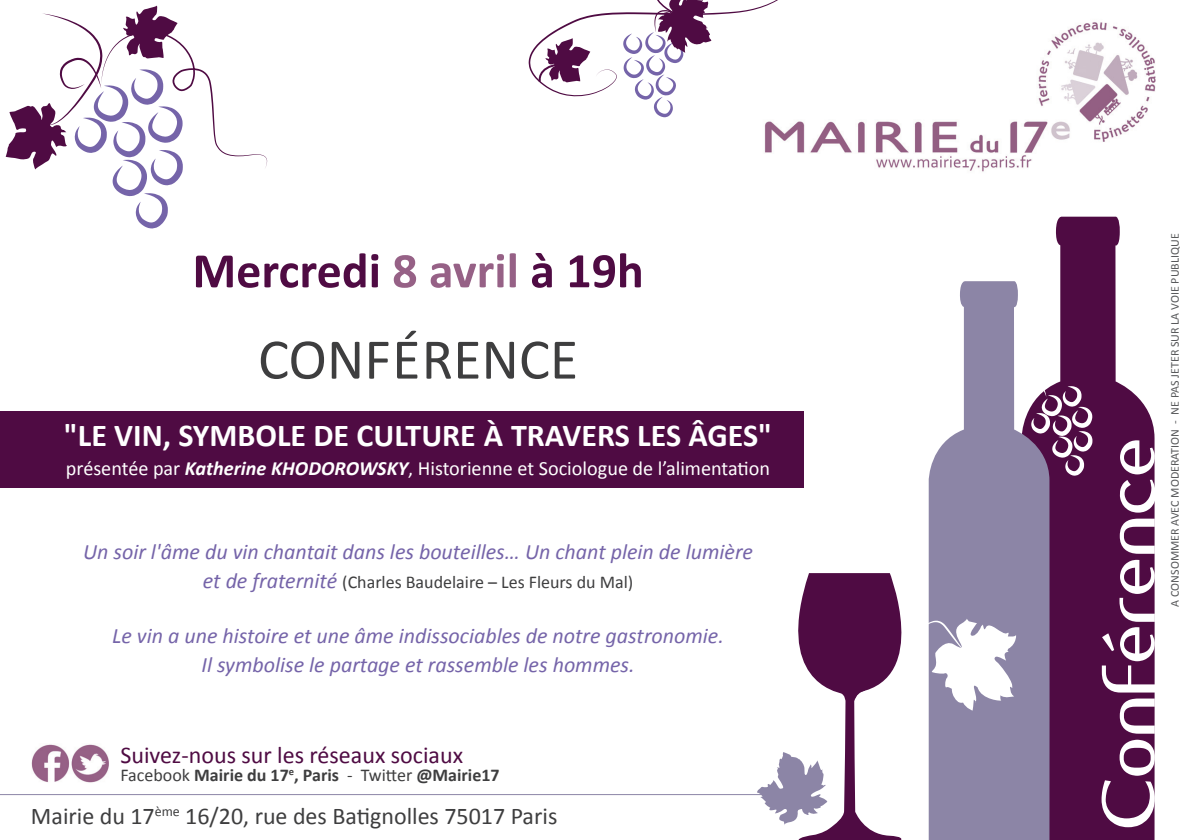
<style>
.page{position:relative;width:1191px;height:840px;background:#fff}
.page>*{position:absolute;margin:0;border:0;box-sizing:border-box;transform-origin:0 0}
.t1{font:70.6px "Amerika Sans";color:#fff}
.t2{font:58px "Calibri";color:#3e3e3f}
.t3{font:700 50px "Calibri";color:#4f0b43}
.t4{font:700 32px "Calibri";color:#fff}
.t5{font:24px "Calibri";color:#3e3e3f}
.t6{font:24px "Calibri";color:#4f0b43}
.t7{font:italic 22px/28.8px "Calibri";color:#7564a9;text-align:center}
.t8{font:20.2px "Calibri";color:#fff}
.t9{font:18px "Calibri";color:#3e3e3f}
.t10{font:700 18px "Calibri";color:#3e3e3f}
.t11{font:12px "Calibri";color:#57585a}
.s1{color:#966186}
.s2{font-weight:700;font-style:italic}
.s3{font-style:italic;font-size:22px;color:#7564a9}
.s4{font-weight:400}
</style>
<div class="page">
<svg style="left:1049px;top:216px;width:105px;height:623px;fill:#4f0b43"></svg>
<svg style="left:928px;top:281px;width:121px;height:558px;fill:#8c85a6"></svg>
<svg style="left:784px;top:572px;width:146px;height:267px"></svg>
<svg style="left:847px;top:662px;width:41px;height:38px"></svg>
<svg style="left:923px;top:617px;width:94px;height:93px"></svg>
<svg style="left:1022px;top:379px;width:70px;height:96px"></svg>
<svg style="left:6px;top:5px;width:261px;height:223px"></svg>
<img style="left:764px;top:22px;width:392px;height:150px">
<img style="left:32px;top:744px;width:77px;height:38px">
<hr style="left:0;top:793px;width:804px;height:1px;background:#8c85a6">
<svg style="left:756px;top:751px;width:71px;height:73px"></svg>
<div style="left:0;top:411px;width:803px;height:77px;background:#4f0b43"></div>
<svg style="left:528px;top:0;width:282px;height:117px"></svg>
<h3 class="t3" style="left:192px;top:238px;width:453px">Mercredi <span class="s1">8 avril</span> à 19h</h3>
<h2 class="t2" style="left:258px;top:322px;width:321px">CONFéRENCE</h2>
<h3 class="t4" style="left:64px;top:414px;width:710px">"LE VIN, SYMBOLE DE CULTURE à TRAVERS LES ÂGES"</h3>
<p class="t8" style="left:66px;top:455px;width:705px">présentée par <span class="s2">Katherine KHODOROWSKY</span>, Historienne et Sociologue de l’alimentation</p>
<p class="t7" style="left:83px;top:536px;width:671px">Un soir l'âme du vin chantait dans les bouteilles… Un chant plein de lumière</p>
<p class="t9" style="left:203px;top:570px;width:432px"><span class="s3">et de fraternité</span> (Charles Baudelaire – Les Fleurs du Mal)</p>
<p class="t7" style="left:112px;top:620px;width:613px">Le vin a une histoire et une âme indissociables de notre gastronomie.<br>Il symbolise le partage et rassemble les hommes.</p>
<p class="t6" style="left:120px;top:739px;width:344px">Suivez-nous sur les réseaux sociaux</p>
<p class="t10" style="left:120px;top:762px;width:381px"><span class="s4">Facebook</span> Mairie du 17<sup>e</sup>, Paris <span class="s4">- Twitter</span> @Mairie17</p>
<p class="t5" style="left:31px;top:800px;width:528px">Mairie du 17<sup>ème</sup> 16/20, rue des Batignolles 75017 Paris</p>
<p class="t11" style="left:1167px;top:606px;width:374px;rotate:-90deg">A CONSOMMER AVEC MODERATION - NE PAS JETER SUR LA VOIE PUBLIQUE</p>
<h1 class="t1" style="left:1084px;top:830px;width:394px;rotate:-90deg">Conférence</h1>
</div>
